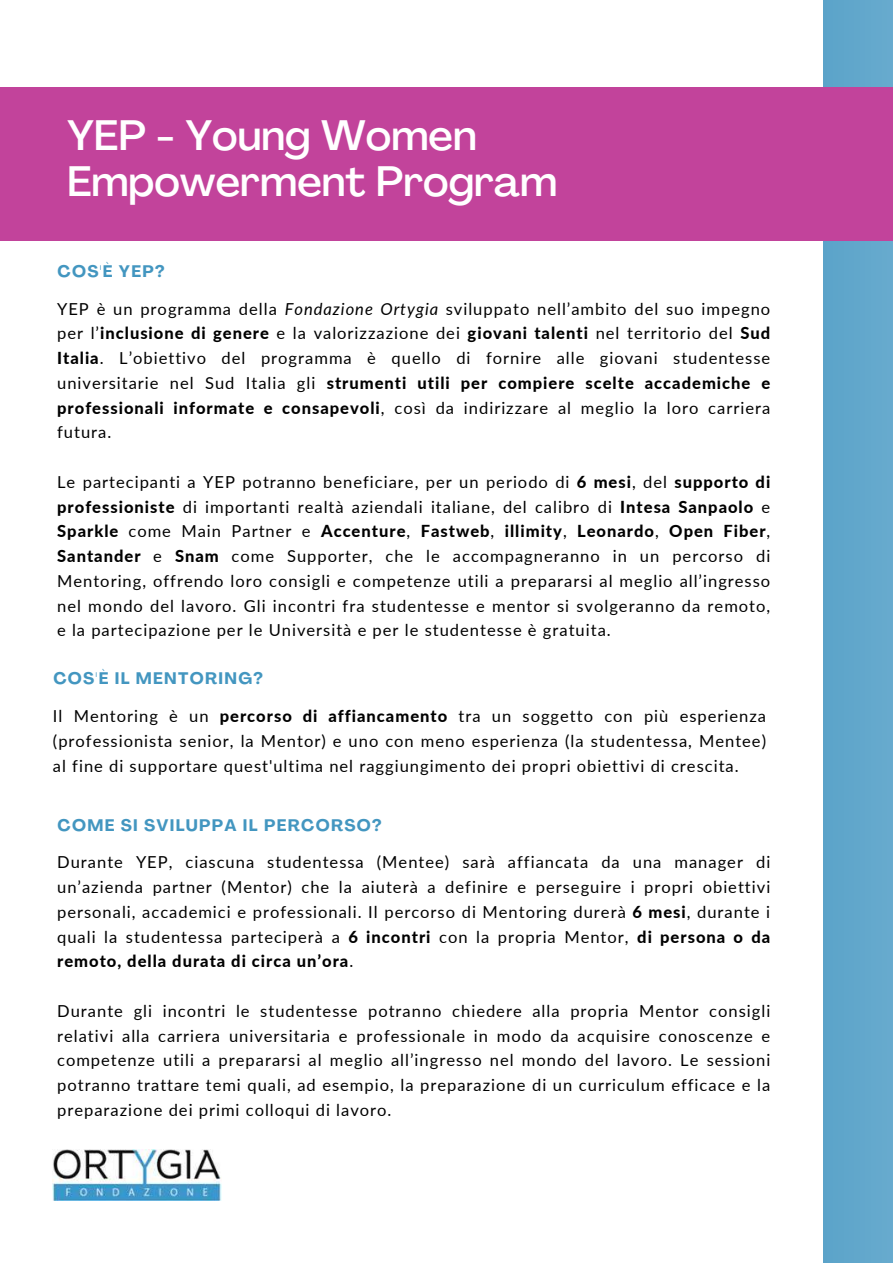
<style>
.page{position:relative;width:893px;height:1264px;background:#fff}
.page>*{position:absolute;margin:0;border:0;box-sizing:border-box;transform-origin:0 0}
.t1{font:500 42px/46px "Agrandir";color:#fff}
.t2{font:16.5px/24.8px "Lato";letter-spacing:.06em;color:#000;text-align:justify}
.t3{font:700 16.5px "Agrandir";letter-spacing:.08em;color:#4396c0}
.s1{font-style:italic}
.s2{font-weight:800}
</style>
<div class="page">
<div style="left:823px;top:0;width:69px;height:1262px;background:#61a7cb"></div>
<div style="left:0;top:87px;width:892px;height:153px;background:#c2439b"></div>
<img style="left:53px;top:1149px;width:169px;height:51px">
<h1 class="t1" style="left:67px;top:117px;width:491px">YEP - Young Women<br>Empowerment Program</h1>
<p class="t3" style="left:58px;top:264px;width:108px">COS'È YEP?</p>
<p class="t2" style="left:57px;top:296px;width:714px">YEP è un programma della <span class="s1">Fondazione Ortygia</span> sviluppato nell’ambito del suo impegno per l’<span class="s2">inclusione di genere</span> e la valorizzazione dei <span class="s2">giovani talenti</span> nel territorio del <span class="s2">Sud Italia</span>. L’obiettivo del programma è quello di fornire alle giovani studentesse universitarie nel Sud Italia gli <span class="s2">strumenti utili per compiere scelte accademiche e professionali informate e consapevoli</span>, così da indirizzare al meglio la loro carriera futura.</p>
<p class="t2" style="left:57px;top:469px;width:714px">Le partecipanti a YEP potranno beneficiare, per un periodo di <span class="s2">6 mesi</span>, del <span class="s2">supporto di professioniste</span> di importanti realtà aziendali italiane, del calibro di <span class="s2">Intesa Sanpaolo</span> e <span class="s2">Sparkle</span> come Main Partner e <span class="s2">Accenture</span>, <span class="s2">Fastweb</span>, <span class="s2">illimity</span>, <span class="s2">Leonardo</span>, <span class="s2">Open Fiber</span>, <span class="s2">Santander</span> e <span class="s2">Snam</span> come Supporter, che le accompagneranno in un percorso di Mentoring, offrendo loro consigli e competenze utili a prepararsi al meglio all’ingresso nel mondo del lavoro. Gli incontri fra studentesse e mentor si svolgeranno da remoto, e la partecipazione per le Università e per le studentesse è gratuita.</p>
<p class="t3" style="left:53px;top:672px;width:211px">COS'È IL MENTORING?</p>
<p class="t2" style="left:53px;top:703px;width:714px">Il Mentoring è un <span class="s2">percorso di affiancamento</span> tra un soggetto con più esperienza (professionista senior, la Mentor) e uno con meno esperienza (la studentessa, Mentee) al fine di supportare quest'ultima nel raggiungimento dei propri obiettivi di crescita.</p>
<p class="t3" style="left:58px;top:818px;width:325px">COME SI SVILUPPA IL PERCORSO?</p>
<p class="t2" style="left:57px;top:849px;width:714px">Durante YEP, ciascuna studentessa (Mentee) sarà affiancata da una manager di un’azienda partner (Mentor) che la aiuterà a definire e perseguire i propri obiettivi personali, accademici e professionali. Il percorso di Mentoring durerà <span class="s2">6 mesi</span>, durante i quali la studentessa parteciperà a <span class="s2">6 incontri</span> con la propria Mentor, <span class="s2">di persona o da remoto, della durata di circa un’ora</span>.</p>
<p class="t2" style="left:57px;top:998px;width:714px">Durante gli incontri le studentesse potranno chiedere alla propria Mentor consigli relativi alla carriera universitaria e professionale in modo da acquisire conoscenze e competenze utili a prepararsi al meglio all’ingresso nel mondo del lavoro. Le sessioni potranno trattare temi quali, ad esempio, la preparazione di un curriculum efficace e la preparazione dei primi colloqui di lavoro.</p>
</div>
